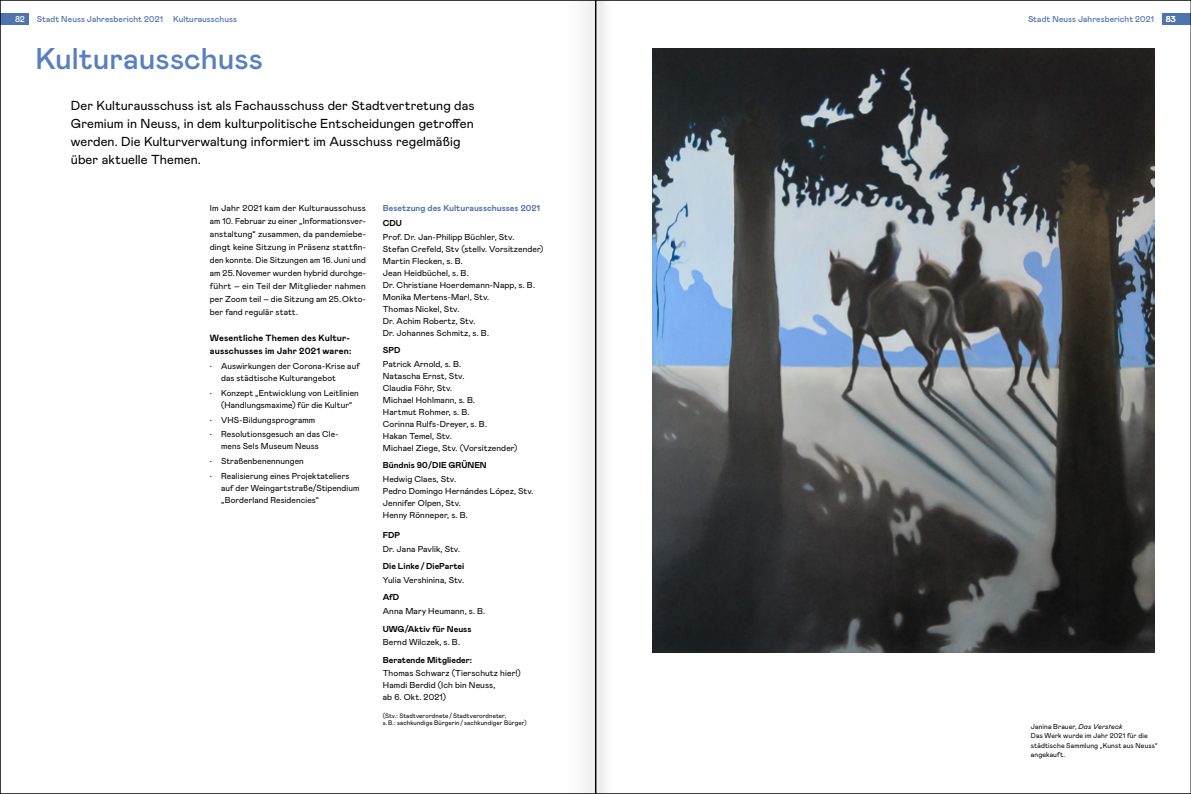
<style>
.page{position:relative;width:1191px;height:794px;background:#fff}
.page>*{position:absolute;margin:0;border:0;box-sizing:border-box;transform-origin:0 0}
.t1{font:500 30px "Mabry Pro";color:#5780c1}
.t2{font:13px/18px "Mabry Pro";letter-spacing:.005em;color:#000}
.t3{font:700 9px/13px "Mabry Pro";letter-spacing:.015em;color:#000}
.t4{font:8.6px/12px "Mabry Pro";letter-spacing:.01em;color:#000}
.t5{font:700 8.6px "Mabry Pro";color:#000}
.t6{font:700 8.6px "Mabry Pro";color:#4f73ac}
.t7{font:500 8.5px "Mabry Pro";letter-spacing:.005em;color:#4f73ac}
.t8{font:500 8.5px "Mabry Pro";color:#fff}
.t9{font:7px/9.5px "Mabry Pro";letter-spacing:.015em;color:#000}
.t10{font:6.5px/7px "Mabry Pro";letter-spacing:.02em;color:#000;scale:.95 1}
.s1{font-style:italic}
</style>
<div class="page">
<div style="left:1162px;top:14px;width:29px;height:11px;background:#4f73ac"></div>
<div style="left:0;top:14px;width:28px;height:11px;background:#4f73ac"></div>
<img style="left:652px;top:48px;width:502px;height:604px">
<div style="left:565px;top:0;width:46px;height:794px;background:#f6f6f6"></div>
<p class="t8" style="left:15px;top:13px;width:11px">82</p>
<p class="t8" style="left:1165px;top:13px;width:11px">83</p>
<p class="t7" style="left:37px;top:13px;width:202px">Stadt Neuss Jahresbericht 2021 Kulturausschuss</p>
<p class="t7" style="left:1028px;top:13px;width:128px">Stadt Neuss Jahresbericht 2021</p>
<h1 class="t1" style="left:35px;top:37px;width:229px">Kulturausschuss</h1>
<h2 class="t2" style="left:71px;top:96px;width:405px">Der Kulturausschuss ist als Fachausschuss der Stadtvertretung das Gremium in Neuss, in dem kulturpolitische Entscheidungen getroffen werden. Die Kulturverwaltung informiert im Ausschuss regelmäßig über aktuelle Themen.</h2>
<p class="t4" style="left:210px;top:201px;width:157px;line-height:13px;text-align:justify">Im Jahr 2021 kam der Kulturausschuss am 10. Februar zu einer „Informationsver&shy;anstaltung“ zusammen, da pandemiebe&shy;dingt keine Sitzung in Präsenz stattfin&shy;den konnte. Die Sitzungen am 16.Juni und am 25.Novemer wurden hybrid durchge&shy;führt – ein Teil der Mitglieder nahmen per Zoom teil – die Sitzung am 25.Okto&shy;ber fand regulär statt.</p>
<p class="t3" style="left:210px;top:331px;width:143px">Wesentliche Themen des Kultur&shy;ausschusses im Jahr 2021 waren:</p>
<p class="t4" style="left:221px;top:359px;width:140px;text-indent:-11px">• Auswirkungen der Corona-Krise auf das städtische Kulturangebot</p>
<p class="t4" style="left:210px;top:386px;width:150px;text-align:center">• Konzept „Entwicklung von Leitlinien (Handlungsmaxime) für die Kultur“</p>
<p class="t4" style="left:210px;top:413px;width:107px">• VHS-Bildungsprogramm</p>
<p class="t4" style="left:221px;top:428px;width:119px;text-indent:-11px">• Resolutionsgesuch an das Cle&shy;mens Sels Museum Neuss</p>
<p class="t4" style="left:210px;top:455px;width:96px">• Straßenbenennungen</p>
<p class="t4" style="left:221px;top:469px;width:140px;text-indent:-11px">• Realisierung eines Projektateliers auf der Weingartstraße/Stipendium „Borderland Residencies“</p>
<p class="t6" style="left:383px;top:202px;width:159px">Besetzung des Kulturausschusses 2021</p>
<p class="t5" style="left:383px;top:217px;width:20px">CDU</p>
<p class="t4" style="left:383px;top:230px;width:162px">Prof. Dr. Jan-Philipp Büchler, Stv.<br>Stefan Crefeld, Stv (stellv. Vorsitzender)<br>Martin Flecken, s. B.<br>Jean Heidbüchel, s. B.<br>Dr. Christiane Hoerdemann-Napp, s. B.<br>Monika Mertens-Marl, Stv.<br>Thomas Nickel, Stv.<br>Dr. Achim Robertz, Stv.<br>Dr. Johannes Schmitz, s. B.</p>
<p class="t5" style="left:383px;top:344px;width:19px">SPD</p>
<p class="t4" style="left:383px;top:357px;width:136px">Patrick Arnold, s. B.<br>Natascha Ernst, Stv.<br>Claudia Föhr, Stv.<br>Michael Hohlmann, s. B.<br>Hartmut Rohmer, s. B.<br>Corinna Rulfs-Dreyer, s. B.<br>Hakan Temel, Stv.<br>Michael Ziege, Stv. (Vorsitzender)</p>
<p class="t5" style="left:383px;top:459px;width:105px">Bündnis 90/DIE GRÜNEN</p>
<p class="t4" style="left:383px;top:472px;width:152px">Hedwig Claes, Stv.<br>Pedro Domingo Hernándes López, Stv.<br>Jennifer Olpen, Stv.<br>Henny Rönneper, s. B.</p>
<p class="t5" style="left:383px;top:529px;width:19px">FDP</p>
<p class="t4" style="left:383px;top:542px;width:79px">Dr. Jana Pavlik, Stv.</p>
<p class="t5" style="left:383px;top:560px;width:83px">Die Linke/DiePartei</p>
<p class="t4" style="left:383px;top:573px;width:83px">Yulia Vershinina, Stv.</p>
<p class="t5" style="left:383px;top:591px;width:18px">AfD</p>
<p class="t4" style="left:383px;top:604px;width:104px">Anna Mary Heumann, s. B.</p>
<p class="t5" style="left:383px;top:622px;width:90px">UWG/Aktiv für Neuss</p>
<p class="t4" style="left:383px;top:635px;width:79px">Bernd Wilczek, s. B.</p>
<p class="t5" style="left:383px;top:653px;width:91px">Beratende Mitglieder:</p>
<p class="t4" style="left:383px;top:666px;width:139px">Thomas Schwarz (Tierschutz hier!)<br>Hamdi Berdid (Ich bin Neuss,<br>ab 6. Okt. 2021)</p>
<p class="t10" style="left:383px;top:712px;width:153px">(Stv.: Stadtverordnete/Stadtverordneter,<br>s.B.: sachkundige Bürgerin/sachkundiger Bürger)</p>
<p class="t9" style="left:1031px;top:721px;width:128px">Janina Brauer, <span class="s1">Das Versteck<br></span>Das Werk wurde im Jahr 2021 für die städtische Sammlung „Kunst aus Neuss“ angekauft.</p>
</div>
